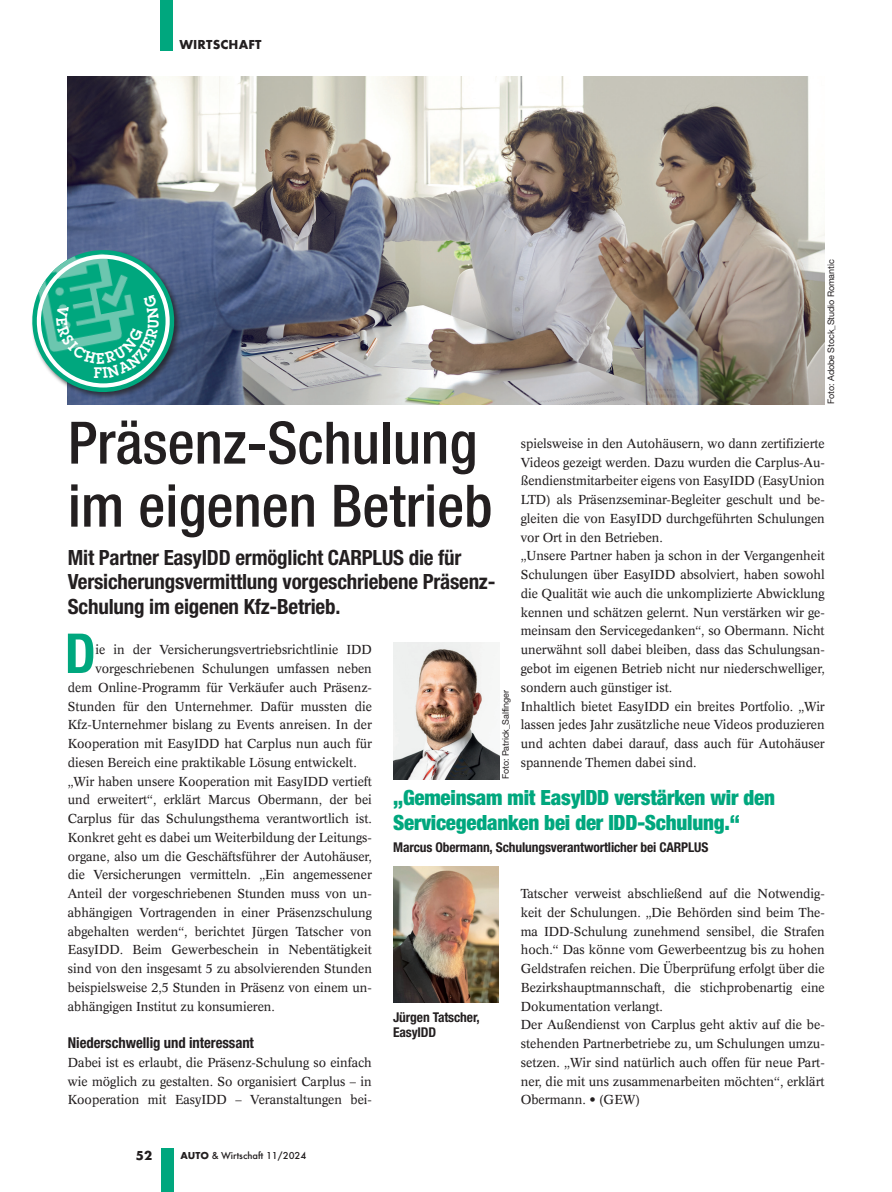
<style>
.page{position:relative;width:892px;height:1192px;background:#fff}
.page>*{position:absolute;margin:0;border:0;box-sizing:border-box;transform-origin:0 0}
.headline_medium_40{font:500 condensed 58.5px/63px "Helvetica Neue";color:#231f20}
.fliesstext__initiale{font:700 condensed 55.05px "Helvetica Neue";color:#00a77e}
.vorspann_gross_14{font:700 condensed 21px/24px "Helvetica Neue";letter-spacing:-.01em;color:#231f20}
.zitat_positiv{font:900 condensed 21px "Helvetica Neue";letter-spacing:-.01em;color:#00a77e}
.zwiti{font:700 condensed 15px "Helvetica Neue";letter-spacing:-.005em;color:#231f20}
.biti{font:700 condensed 13.5px/15px "Helvetica Neue";letter-spacing:-.01em;color:#231f20}
.t1{font:700 13.5px "Futura T";letter-spacing:.01em;color:#231f20}
.fließtext{font:12.75px/18.8px "Concorde";letter-spacing:-.005em;color:#231f20;text-align:justify}
.fliesstext__initiale-2{font:12.75px "Concorde";letter-spacing:-.005em;color:#231f20}
.t2{font:500 10.5px "Futura T";color:#231f20}
.biti-2{font:9px "Helvetica Neue";letter-spacing:-.01em;color:#231f20}
.s1{font-weight:700}
</style>
<div class="page">
<div style="left:161px;top:1148px;width:13px;height:43px;background:#00a77e"></div>
<img style="left:68px;top:77px;width:757px;height:327px">
<div style="left:160px;top:0;width:13px;height:51px;background:#00a77e"></div>
<img style="left:393px;top:866px;width:105px;height:136px">
<img style="left:393px;top:643px;width:106px;height:136px">
<div style="left:31px;top:248px;width:151px;height:152px;background:#231f20;opacity:.75"></div>
<svg style="left:31px;top:244px;width:149px;height:154px"></svg>
<p class="t1" style="left:179px;top:37px;width:84px">WIRTSCHAFT</p>
<p class="biti-2" style="left:826px;top:404px;width:146px;rotate:-90deg">Foto: Adobe Stock_Studio Romantic</p>
<p class="headline_medium_40" style="left:68px;top:410px;width:426px">Präsenz-Schulung im eigenen Betrieb</p>
<p class="vorspann_gross_14" style="left:68px;top:545px;width:429px">Mit Partner EasyIDD ermöglicht CARPLUS die für<br>Versicherungsvermittlung vorgeschriebene Präsenz-<br>Schulung im eigenen Kfz-Betrieb.</p>
<p class="fliesstext__initiale" style="left:65px;top:607px;width:32px">D</p>
<p class="fliesstext__initiale-2" style="left:96px;top:641px;width:278px">ie in der Versicherungsvertriebsrichtlinie IDD</p>
<p class="fließtext" style="left:521px;top:433px;width:306px">spielsweise in den Autohäusern, wo dann zertifizierte Videos gezeigt werden. Dazu wurden die Carplus-Au&shy;ßendienstmitarbeiter eigens von EasyIDD (EasyUnion LTD) als Präsenzseminar-Begleiter geschult und be&shy;gleiten die von EasyIDD durchgeführten Schulungen vor Ort in den Betrieben.</p>
<p class="fließtext" style="left:521px;top:546px;width:306px">„Unsere Partner haben ja schon in der Vergangenheit Schulungen über EasyIDD absolviert, haben sowohl die Qualität wie auch die unkomplizierte Abwicklung kennen und schätzen gelernt. Nun verstärken wir ge&shy;meinsam den Servicegedanken“, so Obermann. Nicht unerwähnt soll dabei bleiben, dass das Schulungsan&shy;gebot im eigenen Betrieb nicht nur niederschwelliger, sondern auch günstiger ist.</p>
<p class="fließtext" style="left:521px;top:696px;width:306px">Inhaltlich bietet EasyIDD ein breites Portfolio. „Wir lassen jedes Jahr zusätzliche neue Videos produzieren und achten dabei darauf, dass auch für Autohäuser spannende Themen dabei sind.</p>
<p class="fliesstext__initiale-2" style="left:96px;top:660px;width:278px">vorgeschriebenen Schulungen umfassen neben</p>
<p class="fliesstext__initiale-2" style="left:68px;top:679px;width:306px">dem Online-Programm für Verkäufer auch Präsenz-</p>
<p class="fliesstext__initiale-2" style="left:68px;top:698px;width:306px">Stunden für den Unternehmer. Dafür mussten die</p>
<p class="fliesstext__initiale-2" style="left:68px;top:716px;width:306px">Kfz-Unternehmer bislang zu Events anreisen. In der</p>
<p class="fliesstext__initiale-2" style="left:68px;top:735px;width:306px">Kooperation mit EasyIDD hat Carplus nun auch für</p>
<p class="fliesstext__initiale-2" style="left:68px;top:754px;width:290px">diesen Bereich eine praktikable Lösung entwickelt.</p>
<p class="fließtext" style="left:68px;top:771px;width:306px">„Wir haben unsere Kooperation mit EasyIDD vertieft und erweitert“, erklärt Marcus Obermann, der bei Carplus für das Schulungsthema verantwortlich ist.<br>Konkret geht es dabei um Weiterbildung der Leitungs&shy;organe, also um die Geschäftsführer der Autohäuser, die Versicherungen vermitteln. „Ein angemessener Anteil der vorgeschriebenen Stunden muss von un&shy;abhängigen Vortragenden in einer Präsenzschulung abgehalten werden“, berichtet Jürgen Tatscher von EasyIDD. Beim Gewerbeschein in Nebentätigkeit sind von den insgesamt 5 zu absolvierenden Stunden beispielsweise 2,5 Stunden in Präsenz von einem un&shy;abhängigen Institut zu konsumieren.</p>
<p class="zwiti" style="left:68px;top:1033px;width:188px">Niederschwellig und interessant</p>
<p class="fließtext" style="left:68px;top:1052px;width:306px">Dabei ist es erlaubt, die Präsenz-Schulung so einfach wie möglich zu gestalten. So organisiert Carplus – in Kooperation mit EasyIDD – Veranstaltungen bei-</p>
<p class="biti-2" style="left:500px;top:779px;width:91px;rotate:-90deg">Foto: Patrick_Salfinger</p>
<p class="zitat_positiv" style="left:393px;top:785px;width:383px">„Gemeinsam mit EasyIDD verstärken wir den</p>
<p class="zitat_positiv" style="left:393px;top:809px;width:348px">Servicegedanken bei der IDD-Schulung.“</p>
<p class="biti" style="left:393px;top:839px;width:317px">Marcus Obermann, Schulungsverantwortlicher bei CARPLUS</p>
<p class="fließtext" style="left:521px;top:883px;width:306px">Tatscher verweist abschließend auf die Notwendig&shy;keit der Schulungen. „Die Behörden sind beim The&shy;ma IDD-Schulung zunehmend sensibel, die Strafen hoch.“ Das könne vom Gewerbeentzug bis zu hohen Geldstrafen reichen. Die Überprüfung erfolgt über die Bezirkshauptmannschaft, die stichprobenartig eine Dokumentation verlangt.</p>
<p class="fließtext" style="left:521px;top:1015px;width:306px">Der Außendienst von Carplus geht aktiv auf die be&shy;stehenden Partnerbetriebe zu, um Schulungen umzu&shy;setzen. „Wir sind natürlich auch offen für neue Part&shy;ner, die mit uns zusammenarbeiten möchten“, erklärt Obermann. • (GEW)</p>
<p class="biti" style="left:393px;top:1009px;width:88px">Jürgen Tatscher,<br>EasyIDD</p>
<p class="t1" style="left:136px;top:1147px;width:18px">52</p>
<p class="t2" style="left:180px;top:1149px;width:128px"><span class="s1">AUTO</span> &amp; Wirtschaft 11/2024</p>
</div>
